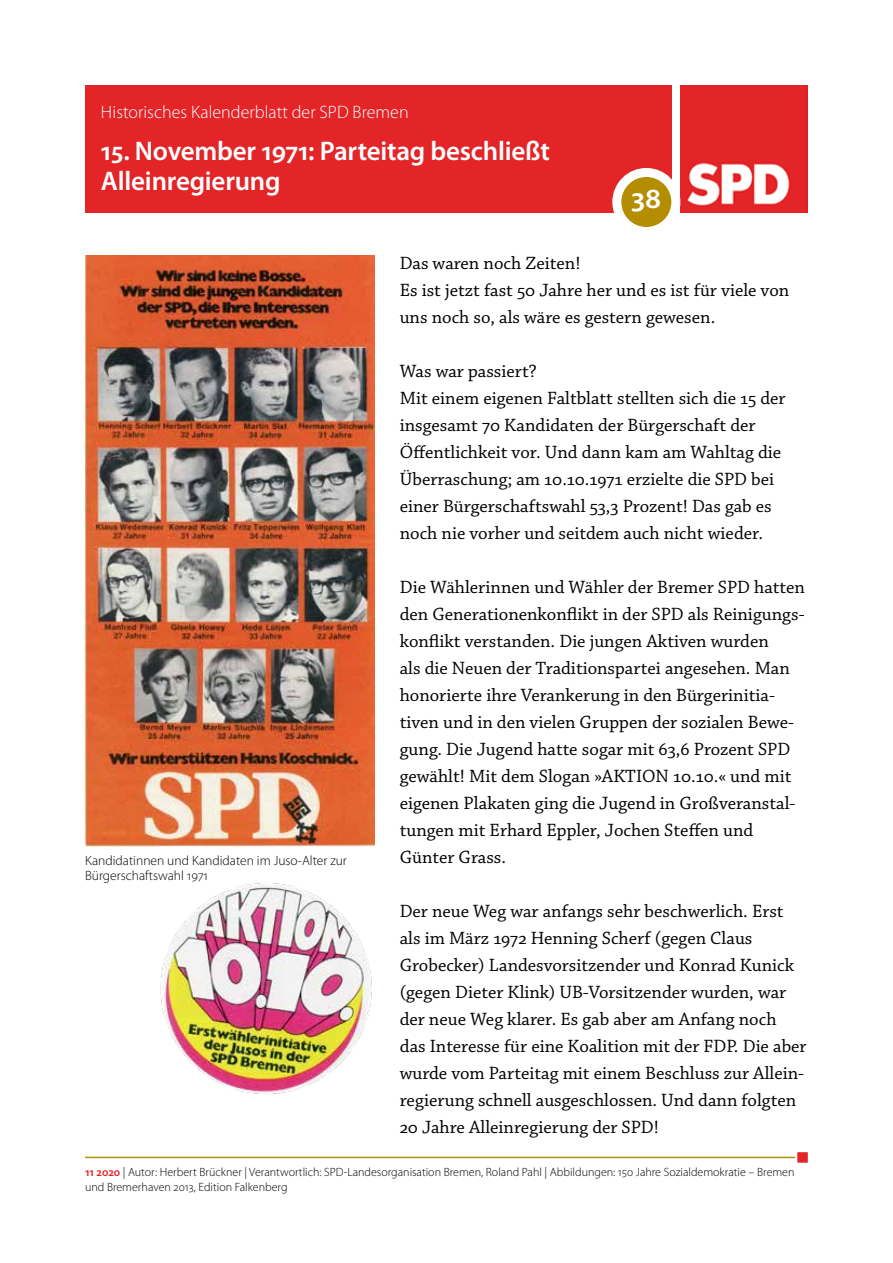
<style>
.page{position:relative;width:893px;height:1263px;background:#fff}
.page>*{position:absolute;margin:0;border:0;box-sizing:border-box;transform-origin:0 0}
.t1{font:600 30px "Myriad Pro";color:#fff}
.t2{font:600 27px/30px "Myriad Pro";letter-spacing:-.01em;color:#fff}
.t3{font:18.75px/27px "Chaparral Pro";color:#000}
.t4{font:300 18px "Myriad Pro";color:#fff}
.t5{font:300 13.5px/15px "Myriad Pro";color:#000}
.t6{font:300 12px/15px "Myriad Pro";color:#000}
.s1{font-weight:600;font-size:11.7px;color:#e42528}
</style>
<div class="page">
<div style="left:85px;top:85px;width:587px;height:128px;background:#e42528"></div>
<img style="left:680px;top:85px;width:128px;height:128px">
<svg style="left:617px;top:172px;width:59px;height:59px;background:#be9c22"></svg>
<div style="left:612px;top:168px;width:68px;height:68px;border:9px solid #fff;border-radius:50%"></div>
<hr style="left:85px;top:1157px;width:723px;height:1px;background:#b48d00">
<div style="left:795px;top:1150px;width:15px;height:15px;background:#e42528;border:2px solid #fff"></div>
<img style="left:85px;top:255px;width:289px;height:591px">
<img style="left:156px;top:877px;width:222px;height:222px;border-radius:111px">
<p class="t4" style="left:101px;top:102px;width:309px">Historisches Kalenderblatt der SPD Bremen</p>
<h2 class="t2" style="left:101px;top:135px;width:450px">15. November 1971: Parteitag beschließt<br>Alleinregierung</h2>
<h1 class="t1" style="left:631px;top:179px;width:31px">38</h1>
<p class="t5" style="left:85px;top:853px;width:263px">Kandidatinnen und Kandidaten im Juso-Alter zur<br>Bürgerschaftswahl 1971</p>
<p class="t3" style="left:400px;top:250px;width:391px">Das waren noch Zeiten!<br>Es ist jetzt fast 50 Jahre her und es ist für viele von uns noch so, als wäre es gestern gewesen.</p>
<p class="t3" style="left:400px;top:358px;width:387px">Was war passiert?<br>Mit einem eigenen Faltblatt stellten sich die 15 der insgesamt 70 Kandidaten der Bürgerschaft der Öffentlichkeit vor. Und dann kam am Wahltag die Überraschung; am 10.10.1971 erzielte die SPD bei einer Bürgerschaftswahl 53,3 Prozent! Das gab es noch nie vorher und seitdem auch nicht wieder.</p>
<p class="t3" style="left:400px;top:574px;width:407px">Die Wählerinnen und Wähler der Bremer SPD hatten den Generationenkonflikt in der SPD als Reinigungs&shy;konflikt verstanden. Die jungen Aktiven wurden<br>als die Neuen der Traditionspartei angesehen. Man honorierte ihre Verankerung in den Bürgerinitia&shy;tiven und in den vielen Gruppen der sozialen Bewe&shy;gung. Die Jugend hatte sogar mit 63,6 Prozent SPD gewählt! Mit dem Slogan »AKTION 10.10.« und mit eigenen Plakaten ging die Jugend in Großveranstal&shy;tungen mit Erhard Eppler, Jochen Steffen und Günter Grass.</p>
<p class="t3" style="left:400px;top:898px;width:408px">Der neue Weg war anfangs sehr beschwerlich. Erst als im März 1972 Henning Scherf (gegen Claus Grobecker) Landesvorsitzender und Konrad Kunick (gegen Dieter Klink) UB-Vorsitzender wurden, war der neue Weg klarer. Es gab aber am Anfang noch das Interesse für eine Koalition mit der FDP. Die aber wurde vom Parteitag mit einem Beschluss zur Allein&shy;regierung schnell ausgeschlossen. Und dann folgten 20 Jahre Alleinregierung der SPD!</p>
<p class="t6" style="left:85px;top:1165px;width:711px"><span class="s1">11 2020</span> | Autor: Herbert Brückner | Verantwortlich: SPD-Landesorganisation Bremen, Roland Pahl | Abbildungen: 150 Jahre Sozialdemokratie – Bremen und Bremerhaven 2013, Edition Falkenberg</p>
</div>
